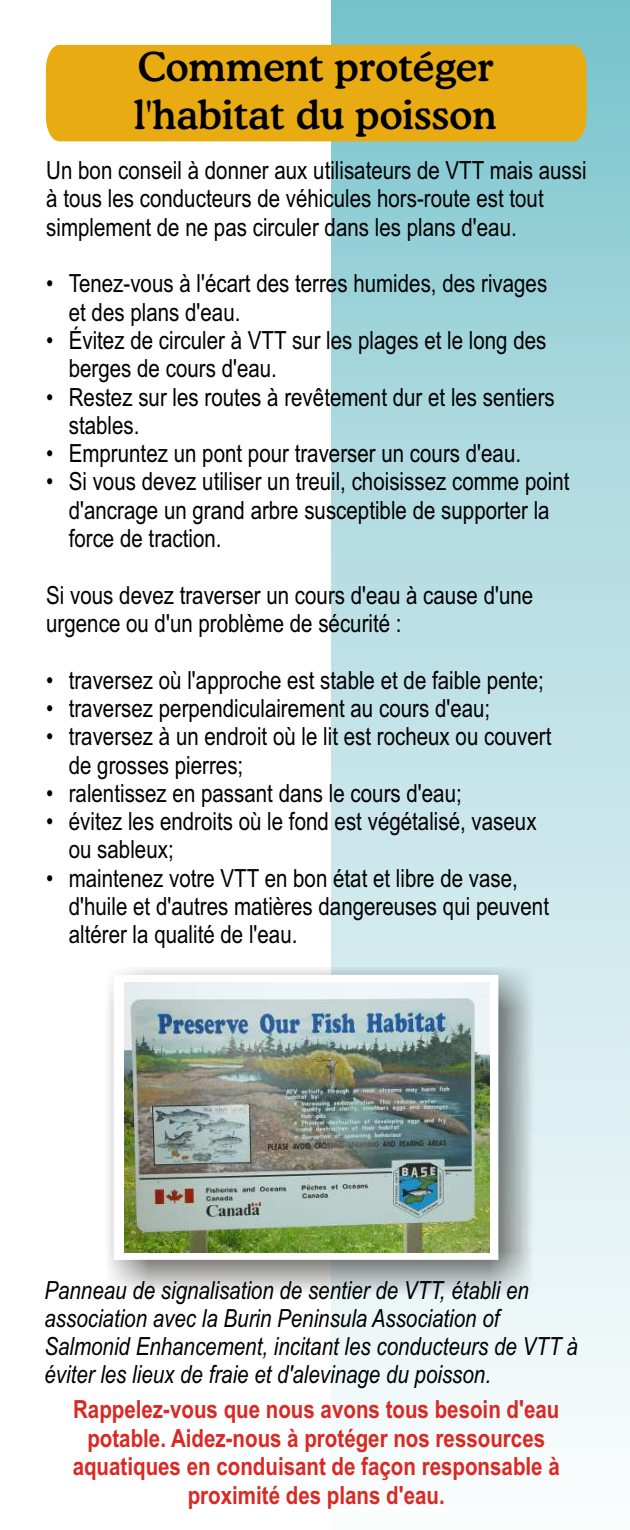
<style>
.page{position:relative;width:630px;height:1530px;background:#fff}
.page>*{position:absolute;margin:0;border:0;box-sizing:border-box;transform-origin:0 0}
.t1{font:40px/48.2px "Cooper Md BT";color:#000}
.t2{font:25px/28.2px "Arial Narrow";color:#000}
.t3{font:italic 25px/28.2px "Arial Narrow";color:#000}
.t4{font:700 25px/28.5px "Arial Narrow";color:#d92924;text-align:center}
</style>
<div class="page">
<div style="left:331px;top:0;width:298px;height:1530px;background:linear-gradient(to bottom,#82c7d0,#fff)"></div>
<div style="left:46px;top:45px;width:540px;height:96px;background:#e8ab12"></div>
<img style="left:108px;top:968px;width:425px;height:327px">
<div style="left:114px;top:975px;width:384px;height:285px;background:#fff;border:1px solid #fff"></div>
<img style="left:124px;top:982px;width:364px;height:270px">
<h1 class="t1" style="left:134px;top:46px;width:364px">Comment protéger l'habitat du poisson</h1>
<p class="t2" style="left:46px;top:158px;width:541px">Un bon conseil à donner aux utilisateurs de VTT mais aussi à tous les conducteurs de véhicules hors-route est tout simplement de ne pas circuler dans les plans d'eau.</p>
<p class="t2" style="left:69px;top:272px;width:502px">Tenez-vous à l'écart des terres humides, des rivages et des plans d'eau.<br>Évitez de circuler à VTT sur les plages et le long des berges de cours d'eau.<br>Restez sur les routes à revêtement dur et les sentiers stables.<br>Empruntez un pont pour traverser un cours d'eau.<br>Si vous devez utiliser un treuil, choisissez comme point d'ancrage un grand arbre susceptible de supporter la force de traction.</p>
<p class="t2" style="left:46px;top:583px;width:488px">Si vous devez traverser un cours d'eau à cause d'une urgence ou d'un problème de sécurité :</p>
<p class="t2" style="left:69px;top:668px;width:484px">traversez où l'approche est stable et de faible pente; traversez perpendiculairement au cours d'eau; traversez à un endroit où le lit est rocheux ou couvert de grosses pierres;<br>ralentissez en passant dans le cours d'eau;<br>évitez les endroits où le fond est végétalisé, vaseux ou sableux;<br>maintenez votre VTT en bon état et libre de vase, d'huile et d'autres matières dangereuses qui peuvent altérer la qualité de l'eau.</p>
<p class="t2" style="left:46px;top:272px;width:9px">•</p>
<p class="t2" style="left:46px;top:328px;width:9px">•</p>
<p class="t2" style="left:46px;top:385px;width:9px">•</p>
<p class="t2" style="left:46px;top:442px;width:9px">• •</p>
<p class="t2" style="left:46px;top:668px;width:9px;text-align:justify">• • •</p>
<p class="t2" style="left:46px;top:781px;width:9px">• •</p>
<p class="t2" style="left:46px;top:866px;width:9px">•</p>
<p class="t3" style="left:44px;top:1278px;width:534px">Panneau de signalisation de sentier de VTT, établi en association avec la Burin Peninsula Association of Salmonid Enhancement, incitant les conducteurs de VTT à éviter les lieux de fraie et d'alevinage du poisson.</p>
<p class="t4" style="left:73px;top:1397px;width:488px">Rappelez-vous que nous avons tous besoin d'eau potable. Aidez-nous à protéger nos ressources aquatiques en conduisant de façon responsable à proximité des plans d'eau.</p>
</div>
